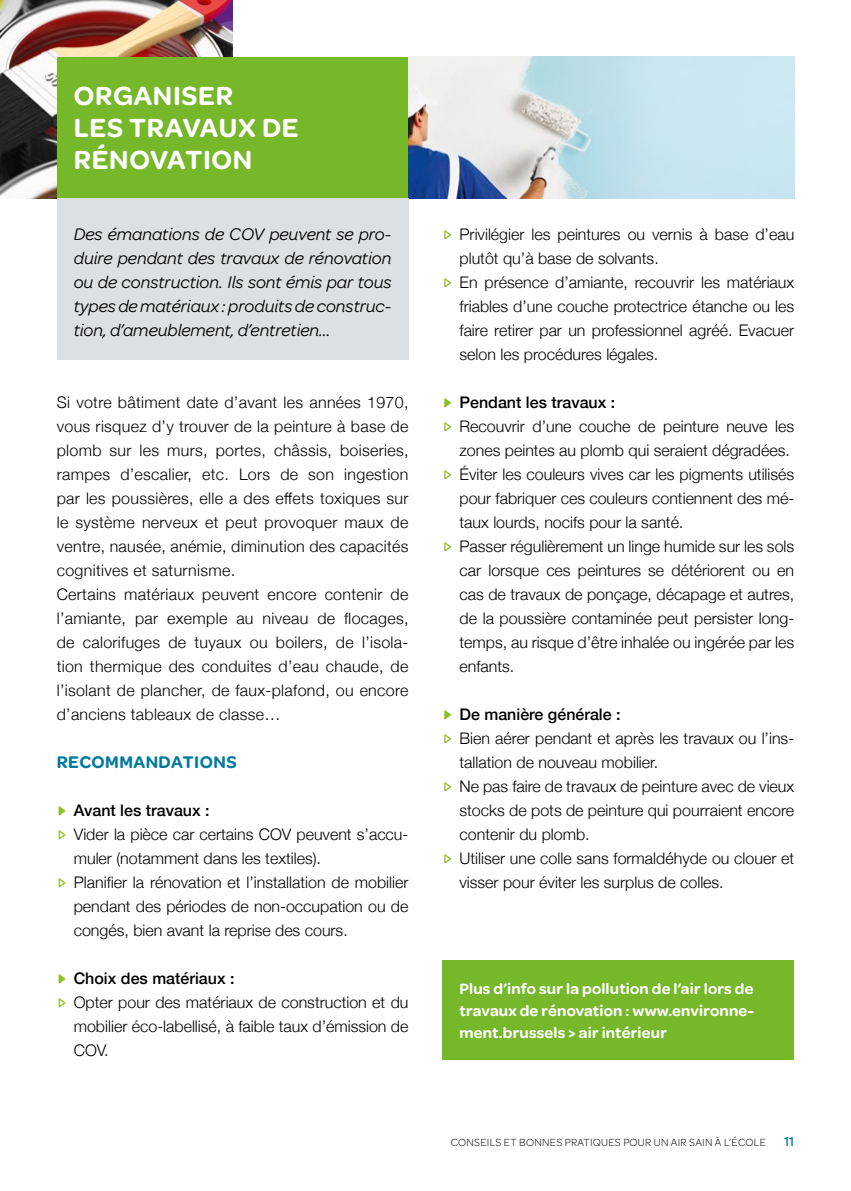
<style>
.page{position:relative;width:851px;height:1191px;background:#fff}
.page>*{position:absolute;margin:0;border:0;box-sizing:border-box;transform-origin:0 0}
.New-TitreBlanc-FondR{font:600 28px/32px "Omnes";letter-spacing:.025em;color:#fff}
.New-Intro-FondGrisFR{font:italic 18px/24px "Omnes";color:#000;text-align:justify}
.New-Intertitre-BleuF{font:600 18px "Omnes";letter-spacing:.025em;color:#007a9d}
.Body{font:300 16px/24px "Helvetica Neue";color:#000;text-align:justify}
.New-Bon-a-savoir-Ver{font:600 16px/22px "Omnes";letter-spacing:.01em;color:#fff;text-align:justify}
.t1{font:500 16px "Helvetica Neue";color:#000}
.t2{font:500 14px "Omnes";color:#007a9d}
.t3{font:300 11px "Omnes";letter-spacing:.025em;color:#000}
.s1{font-family:"Omnes";font-weight:500;color:#8dbe22}
</style>
<div class="page">
<div style="left:442px;top:960px;width:352px;height:100px;background:#76b82a"></div>
<img style="left:0;top:0;width:232px;height:198px">
<div style="left:57px;top:57px;width:351px;height:141px;background:#76b82a"></div>
<img style="left:408px;top:57px;width:386px;height:141px">
<div style="left:57px;top:198px;width:351px;height:162px;background:#dae0e3"></div>
<p class="New-TitreBlanc-FondR" style="left:74px;top:79px;width:226px">ORGANISER<br>LES TRAVAUX DE<br>RÉNOVATION</p>
<p class="New-Intro-FondGrisFR" style="left:74px;top:221px;width:319px">Des émanations de COV peuvent se pro&shy;duire pendant des travaux de rénovation ou de construction. Ils sont émis par tous types de matériaux : produits de construc&shy;tion, d’ameublement, d’entretien…</p>
<p class="Body" style="left:57px;top:389px;width:353px">Si votre bâtiment date d’avant les années 1970, vous risquez d’y trouver de la peinture à base de plomb sur les murs, portes, châssis, boiseries, rampes d’escalier, etc. Lors de son ingestion par les poussières, elle a des effets toxiques sur le système nerveux et peut provoquer maux de ventre, nausée, anémie, diminution des capacités cognitives et saturnisme.</p>
<p class="Body" style="left:57px;top:581px;width:353px">Certains matériaux peuvent encore contenir de l’amiante, par exemple au niveau de flocages, de calorifuges de tuyaux ou boilers, de l’isola&shy;tion thermique des conduites d’eau chaude, de l’isolant de plancher, de faux-plafond, ou encore d’anciens tableaux de classe…</p>
<p class="New-Intertitre-BleuF" style="left:57px;top:749px;width:181px">RECOMMANDATIONS</p>
<p class="t1" style="left:74px;top:797px;width:137px">Avant les travaux :</p>
<p class="Body" style="left:74px;top:821px;width:336px;text-indent:-17px"><span class="s1">ǜ</span> Vider la pièce car certains COV peuvent s’accu&shy;muler (notamment dans les textiles).</p>
<p class="Body" style="left:74px;top:869px;width:336px;text-indent:-17px"><span class="s1">ǜ</span> Planifier la rénovation et l’installation de mobilier pendant des périodes de non-occupation ou de congés, bien avant la reprise des cours.</p>
<p class="t1" style="left:74px;top:965px;width:162px">Choix des matériaux :</p>
<p class="Body" style="left:74px;top:989px;width:336px;text-indent:-17px"><span class="s1">ǜ</span> Opter pour des matériaux de construction et du mobilier éco-labellisé, à faible taux d’émission de COV.</p>
<p class="Body" style="left:459px;top:221px;width:336px;text-indent:-17px"><span class="s1">ǜ</span> Privilégier les peintures ou vernis à base d’eau plutôt qu’à base de solvants.</p>
<p class="Body" style="left:459px;top:269px;width:336px;text-indent:-17px"><span class="s1">ǜ</span> En présence d’amiante, recouvrir les matériaux friables d’une couche protectrice étanche ou les faire retirer par un professionnel agréé. Evacuer selon les procédures légales.</p>
<p class="t1" style="left:459px;top:389px;width:157px">Pendant les travaux :</p>
<p class="Body" style="left:442px;top:413px;width:353px;text-align:right"><span class="s1">ǜ</span> Recouvrir d’une couche de peinture neuve les zones peintes au plomb qui seraient dégradées.</p>
<p class="Body" style="left:459px;top:461px;width:336px;text-indent:-17px"><span class="s1">ǜ</span> Éviter les couleurs vives car les pigments utilisés pour fabriquer ces couleurs contiennent des mé&shy;taux lourds, nocifs pour la santé.</p>
<p class="Body" style="left:459px;top:533px;width:336px;text-indent:-17px"><span class="s1">ǜ</span> Passer régulièrement un linge humide sur les sols car lorsque ces peintures se détériorent ou en cas de travaux de ponçage, décapage et autres, de la poussière contaminée peut persister long&shy;temps, au risque d’être inhalée ou ingérée par les enfants.</p>
<p class="t1" style="left:459px;top:701px;width:162px">De manière générale :</p>
<p class="Body" style="left:459px;top:725px;width:336px;text-indent:-17px"><span class="s1">ǜ</span> Bien aérer pendant et après les travaux ou l’ins&shy;tallation de nouveau mobilier.</p>
<p class="Body" style="left:459px;top:773px;width:336px;text-indent:-17px"><span class="s1">ǜ</span> Ne pas faire de travaux de peinture avec de vieux stocks de pots de peinture qui pourraient encore contenir du plomb.</p>
<p class="Body" style="left:459px;top:845px;width:336px;text-indent:-17px"><span class="s1">ǜ</span> Utiliser une colle sans formaldéhyde ou clouer et visser pour éviter les surplus de colles.</p>
<p class="New-Bon-a-savoir-Ver" style="left:459px;top:976px;width:296px">Plus d’info sur la pollution de l’air lors de travaux de rénovation : www.environne&shy;ment.brussels &gt; air intérieur</p>
<p class="t3" style="left:450px;top:1134px;width:316px">CONSEILS ET BONNES PRATIQUES POUR UN AIR SAIN À L’ÉCOLE</p>
<p class="t2" style="left:783px;top:1131px;width:12px">11</p>
</div>
